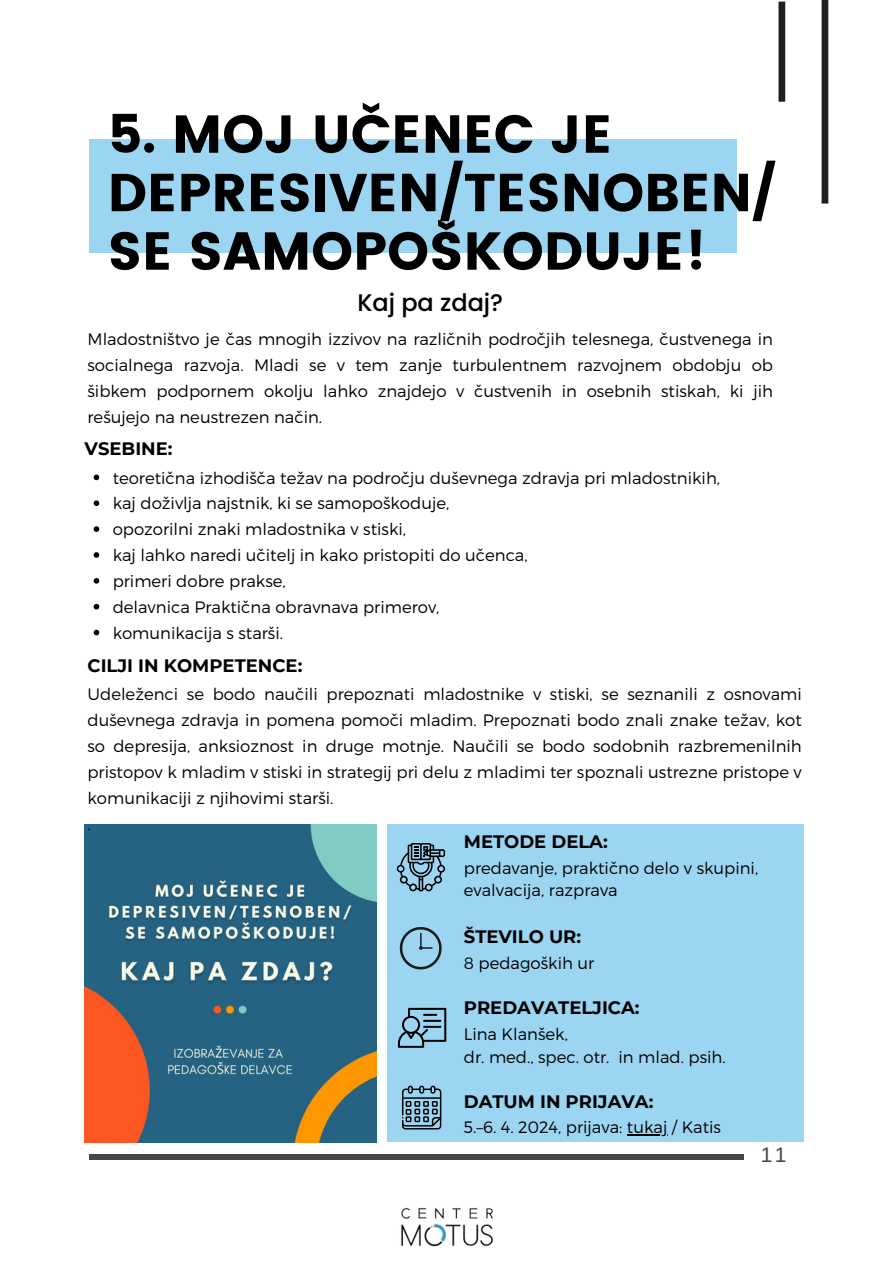
<style>
.page{position:relative;width:893px;height:1264px;background:#fff}
.page>*{position:absolute;margin:0;border:0;box-sizing:border-box;transform-origin:0 0}
.t1{font:53.25px/58.5px "Poppins";color:#000}
.t2{font:500 24px "Poppins";color:#000}
.t3{font:21px "Arimo";color:#444848}
.t4{font:700 18px "Montserrat";color:#000}
.t5{font:300 16.5px/25.8px "Montserrat";color:#000;text-align:justify}
</style>
<div class="page">
<div style="left:89px;top:139px;width:647px;height:113px;background:#9cd5f2"></div>
<div style="left:821px;top:0;width:7px;height:203px;background:#1c2120"></div>
<div style="left:778px;top:2px;width:7px;height:100px;background:#1c2120"></div>
<div style="left:89px;top:1153px;width:654px;height:6px;background:#444848"></div>
<div style="left:388px;top:824px;width:415px;height:317px;background:#9cd5f2"></div>
<svg style="left:397px;top:843px;width:48px;height:48px"></svg>
<svg style="left:400px;top:927px;width:41px;height:42px"></svg>
<svg style="left:398px;top:1007px;width:48px;height:40px"></svg>
<svg style="left:402px;top:1085px;width:39px;height:44px"></svg>
<img style="left:401px;top:1207px;width:93px;height:40px">
<img style="left:84px;top:824px;width:292px;height:318px">
<svg style="left:94px;top:474px;width:5px;height:6px"></svg>
<svg style="left:94px;top:500px;width:5px;height:6px"></svg>
<svg style="left:94px;top:526px;width:5px;height:6px"></svg>
<svg style="left:94px;top:552px;width:5px;height:6px"></svg>
<svg style="left:94px;top:578px;width:5px;height:5px"></svg>
<svg style="left:94px;top:604px;width:5px;height:5px"></svg>
<svg style="left:94px;top:629px;width:5px;height:6px"></svg>
<hr style="left:627px;top:1134px;width:40px;height:1px;background:#000">
<p class="t1" style="left:108px;top:105px;width:669px">5. MOJ UČENEC JE<br>DEPRESIVEN/TESNOBEN/<br>SE SAMOPOŠKODUJE!</p>
<p class="t2" style="left:357px;top:285px;width:147px">Kaj pa zdaj?</p>
<p class="t5" style="left:87px;top:326px;width:687px">Mladostništvo je čas mnogih izzivov na različnih področjih telesnega, čustvenega in socialnega razvoja. Mladi se v tem zanje turbulentnem razvojnem obdobju ob šibkem podpornem okolju lahko znajdejo v čustvenih in osebnih stiskah, ki jih rešujejo na neustrezen način.</p>
<p class="t4" style="left:85px;top:438px;width:89px">VSEBINE:</p>
<p class="t5" style="left:113px;top:464px;width:609px">teoretična izhodišča težav na področju duševnega zdravja pri mladostnikih,</p>
<p class="t5" style="left:113px;top:490px;width:338px">kaj doživlja najstnik, ki se samopoškoduje,</p>
<p class="t5" style="left:113px;top:515px;width:295px">opozorilni znaki mladostnika v stiski,</p>
<p class="t5" style="left:113px;top:541px;width:416px">kaj lahko naredi učitelj in kako pristopiti do učenca,</p>
<p class="t5" style="left:113px;top:567px;width:175px">primeri dobre prakse,</p>
<p class="t5" style="left:113px;top:593px;width:328px">delavnica Praktična obravnava primerov,</p>
<p class="t5" style="left:113px;top:619px;width:172px">komunikacija s starši.</p>
<p class="t4" style="left:87px;top:654px;width:216px">CILJI IN KOMPETENCE:</p>
<p class="t5" style="left:87px;top:680px;width:715px">Udeleženci se bodo naučili prepoznati mladostnike v stiski, se seznanili z osnovami duševnega zdravja in pomena pomoči mladim. Prepoznati bodo znali znake težav, kot so depresija, anksioznost in druge motnje. Naučili se bodo sodobnih razbremenilnih pristopov k mladim v stiski in strategij pri delu z mladimi ter spoznali ustrezne pristope v komunikaciji z njihovimi starši.</p>
<p class="t5" style="left:87px;top:810px;width:5px">.</p>
<p class="t4" style="left:464px;top:830px;width:145px">METODE DELA:</p>
<p class="t5" style="left:464px;top:855px;width:296px;line-height:22.5px">predavanje, praktično delo v skupini, evalvacija, razprava</p>
<p class="t4" style="left:464px;top:925px;width:119px">ŠTEVILO UR:</p>
<p class="t5" style="left:464px;top:949px;width:132px">8 pedagoških ur</p>
<p class="t4" style="left:464px;top:996px;width:177px">PREDAVATELJICA:</p>
<p class="t5" style="left:464px;top:1020px;width:105px">Lina Klanšek,</p>
<p class="t5" style="left:464px;top:1042px;width:263px">dr. med., spec. otr. in mlad. psih.</p>
<p class="t4" style="left:464px;top:1090px;width:191px">DATUM IN PRIJAVA:</p>
<p class="t5" style="left:464px;top:1113px;width:258px">5.–6. 4. 2024, prijava: tukaj / Katis</p>
<p class="t3" style="left:760px;top:1142px;width:27px">11</p>
</div>
